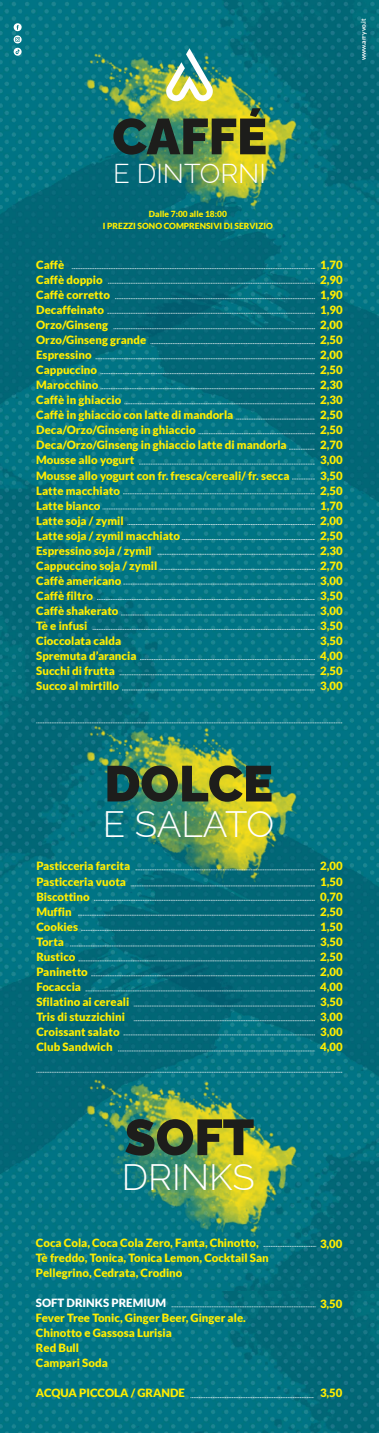
<style>
.page{position:relative;width:379px;height:1433px;background:#fff}
.page>*{position:absolute;margin:0;border:0;box-sizing:border-box;transform-origin:0 0}
.t1{font:900 50.37px "Raleway";color:#1d1d1b}
.t2{font:300 36.75px "Raleway";color:#fff}
.t3{font:300 27.3px "Raleway";color:#fff}
.t4{font:900 11.38px/15px "Lato";color:#ffed00}
.t5{font:900 11.38px "Lato";color:#fff}
.t6{font:900 8.44px/12px "Lato";color:#ffed00;text-align:center}
.t7{font:700 6.54px "Lato";color:#fff}
</style>
<div class="page">
<img style="left:0;top:0;width:378px;height:1291px">
<img style="left:0;top:1291px;width:378px;height:142px">
<img style="left:72px;top:41px;width:235px;height:179px">
<img style="left:72px;top:713px;width:235px;height:179px">
<svg style="left:166px;top:48px;width:47px;height:53px"></svg>
<svg style="left:36px;top:722px;width:307px;height:1px"></svg>
<svg style="left:36px;top:1072px;width:307px;height:1px"></svg>
<img style="left:72px;top:1067px;width:235px;height:179px">
<svg style="left:14px;top:23px;width:8px;height:33px"></svg>
<svg style="left:72px;top:268px;width:243px;height:1px"></svg>
<svg style="left:108px;top:283px;width:207px;height:1px"></svg>
<svg style="left:115px;top:298px;width:200px;height:1px"></svg>
<svg style="left:107px;top:313px;width:208px;height:1px"></svg>
<svg style="left:113px;top:328px;width:202px;height:1px"></svg>
<svg style="left:150px;top:343px;width:165px;height:1px"></svg>
<svg style="left:95px;top:358px;width:220px;height:1px"></svg>
<svg style="left:100px;top:373px;width:215px;height:1px"></svg>
<svg style="left:100px;top:388px;width:215px;height:1px"></svg>
<svg style="left:124px;top:403px;width:191px;height:1px"></svg>
<svg style="left:235px;top:419px;width:80px;height:1px"></svg>
<svg style="left:198px;top:433px;width:117px;height:1px"></svg>
<svg style="left:139px;top:464px;width:176px;height:1px"></svg>
<svg style="left:123px;top:493px;width:192px;height:1px"></svg>
<svg style="left:103px;top:509px;width:212px;height:1px"></svg>
<svg style="left:127px;top:524px;width:188px;height:1px"></svg>
<svg style="left:157px;top:554px;width:158px;height:1px"></svg>
<svg style="left:159px;top:569px;width:156px;height:1px"></svg>
<svg style="left:123px;top:584px;width:192px;height:1px"></svg>
<svg style="left:97px;top:599px;width:218px;height:1px"></svg>
<svg style="left:121px;top:615px;width:194px;height:1px"></svg>
<svg style="left:93px;top:629px;width:222px;height:1px"></svg>
<svg style="left:140px;top:659px;width:175px;height:1px"></svg>
<svg style="left:119px;top:674px;width:196px;height:1px"></svg>
<svg style="left:122px;top:689px;width:193px;height:1px"></svg>
<svg style="left:135px;top:869px;width:180px;height:1px"></svg>
<svg style="left:131px;top:885px;width:184px;height:1px"></svg>
<svg style="left:94px;top:900px;width:221px;height:1px"></svg>
<svg style="left:78px;top:915px;width:237px;height:1px"></svg>
<svg style="left:81px;top:930px;width:234px;height:1px"></svg>
<svg style="left:70px;top:945px;width:245px;height:1px"></svg>
<svg style="left:78px;top:960px;width:237px;height:1px"></svg>
<svg style="left:91px;top:975px;width:224px;height:1px"></svg>
<svg style="left:85px;top:990px;width:230px;height:1px"></svg>
<svg style="left:134px;top:1005px;width:181px;height:1px"></svg>
<svg style="left:134px;top:1020px;width:181px;height:1px"></svg>
<svg style="left:123px;top:1034px;width:192px;height:1px"></svg>
<svg style="left:118px;top:1050px;width:197px;height:1px"></svg>
<svg style="left:182px;top:539px;width:133px;height:1px"></svg>
<svg style="left:289px;top:449px;width:26px;height:1px"></svg>
<svg style="left:292px;top:479px;width:23px;height:1px"></svg>
<svg style="left:171px;top:1306px;width:144px;height:1px"></svg>
<svg style="left:263px;top:1246px;width:53px;height:1px"></svg>
<svg style="left:190px;top:1397px;width:124px;height:1px"></svg>
<p class="t7" style="left:359px;top:60px;width:43px;rotate:-90deg">www.arryvo.it</p>
<h1 class="t1" style="left:112px;top:96px;width:156px">CAFFÉ</h1>
<h3 class="t3" style="left:113px;top:151px;width:154px">E DINTORNI</h3>
<p class="t6" style="left:103px;top:208px;width:171px">Dalle 7:00 alle 18:00<br>I PREZZI SONO COMPRENSIVI DI SERVIZIO</p>
<p class="t4" style="left:36px;top:257px;width:254px">Caffè<br>Caffè doppio<br>Caffè corretto<br>Decaffeinato<br>Orzo/Ginseng<br>Orzo/Ginseng grande<br>Espressino<br>Cappuccino<br>Marocchino<br>Caffè in ghiaccio<br>Caffè in ghiaccio con latte di mandorla<br>Deca/Orzo/Ginseng in ghiaccio<br>Deca/Orzo/Ginseng in ghiaccio latte di mandorla<br>Mousse allo yogurt<br>Mousse allo yogurt con fr. fresca/cereali/ fr. secca<br>Latte macchiato<br>Latte bianco<br>Latte soja / zymil<br>Latte soja / zymil macchiato<br>Espressino soja / zymil<br>Cappuccino soja / zymil<br>Caffè americano<br>Caffè filtro<br>Caffè shakerato<br>Tè e infusi<br>Cioccolata calda<br>Spremuta d’arancia<br>Succhi di frutta<br>Succo al mirtillo</p>
<p class="t4" style="left:320px;top:257px;width:24px;text-align:justify">1,70<br>2,90<br>1,90<br>1,90<br>2,00<br>2,50<br>2,00<br>2,50<br>2,30<br>2,30<br>2,50<br>2,50<br>2,70<br>3,00<br>3,50<br>2,50<br>1,70<br>2,00<br>2,50<br>2,30<br>2,70<br>3,00<br>3,50<br>3,00<br>3,50<br>3,50<br>4,00<br>2,50<br>3,00</p>
<h1 class="t1" style="left:104px;top:743px;width:170px">DOLCE</h1>
<h2 class="t2" style="left:103px;top:794px;width:173px">E SALATO</h2>
<p class="t4" style="left:36px;top:858px;width:95px">Pasticceria farcita<br>Pasticceria vuota<br>Biscottino<br>Muffin<br>Cookies<br>Torta<br>Rustico<br>Paninetto<br>Focaccia<br>Sfilatino ai cereali<br>Tris di stuzzichini<br>Croissant salato<br>Club Sandwich</p>
<p class="t4" style="left:320px;top:858px;width:24px;text-align:justify">2,00<br>1,50<br>0,70<br>2,50<br>1,50<br>3,50<br>2,50<br>2,00<br>4,00<br>3,50<br>3,00<br>3,00<br>4,00</p>
<h1 class="t1" style="left:124px;top:1097px;width:131px">SOFT</h1>
<h2 class="t2" style="left:122px;top:1148px;width:134px">DRINKS</h2>
<p class="t4" style="left:36px;top:1234px;width:234px">Coca Cola, Coca Cola Zero, Fanta, Chinotto,<br>Tè freddo, Tonica, Tonica Lemon, Cocktail San<br>Pellegrino, Cedrata, Crodino</p>
<p class="t5" style="left:36px;top:1296px;width:131px">SOFT DRINKS PREMIUM</p>
<p class="t4" style="left:36px;top:1310px;width:211px">Fever Tree Tonic, Ginger Beer, Ginger ale.<br>Chinotto e Gassosa Lurisia<br>Red Bull<br>Campari Soda</p>
<p class="t4" style="left:36px;top:1385px;width:150px">ACQUA PICCOLA / GRANDE</p>
<p class="t4" style="left:319px;top:1236px;width:24px">3,00</p>
<p class="t4" style="left:319px;top:1296px;width:24px">3,50</p>
<p class="t4" style="left:319px;top:1385px;width:24px">3,50</p>
</div>
